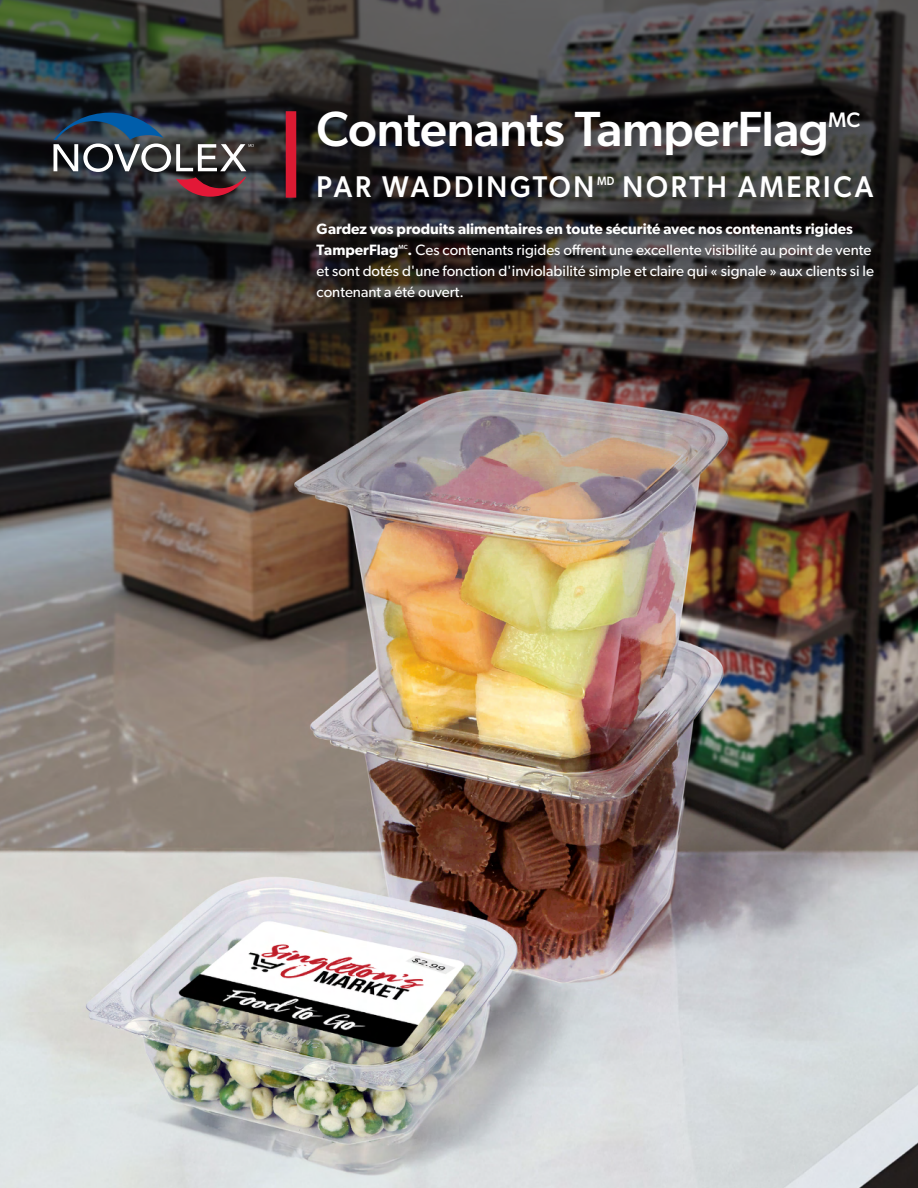
<style>
.page{position:relative;width:918px;height:1188px;background:#fff}
.page>*{position:absolute;margin:0;border:0;box-sizing:border-box;transform-origin:0 0}
.t1{font:500 49.5px "Gibson";letter-spacing:-.01em;color:#fff}
.t2{font:500 30px "Gibson";letter-spacing:.1em;color:#fff;scale:.93 1}
.t3{font:500 21px "Gibson";color:#fff}
.t4{font:15px/21px "Gibson";color:#fff}
.t5{font:600 15px/21px "Gibson";color:#fff}
.t6{font:500 12px "Gibson";color:#fff;scale:.91 1}
.t7{font:500 6px "Gibson";color:#fff}
.s1{font-weight:600}
</style>
<div class="page">
<img style="left:0;top:0;width:918px;height:1188px">
<div style="left:315px;top:174px;width:570px;height:36px;background:#000;opacity:.3"></div>
<div style="left:286px;top:111px;width:10px;height:87px;background:#da1a32"></div>
<div style="left:314px;top:221px;width:572px;height:88px;background:#000;opacity:.3"></div>
<div style="left:315px;top:109px;width:557px;height:60px;background:#000;opacity:.3"></div>
<svg style="left:54px;top:113px;width:200px;height:84px;background:#474851"></svg>
<h1 class="t1" style="left:317px;top:100px;width:514px">Contenants TamperFlag</h1>
<h3 class="t3" style="left:828px;top:107px;width:34px">MC</h3>
<h2 class="t2" style="left:317px;top:169px;width:300px">PAR WADDINGTON</h2>
<p class="t6" style="left:597px;top:174px;width:20px">MD</p>
<h2 class="t2" style="left:623px;top:169px;width:271px">NORTH AMERICA</h2>
<p class="t5" style="left:317px;top:218px;width:538px">Gardez vos produits alimentaires en toute sécurité avec nos contenants rigides<br>TamperFlag</p>
<p class="t4" style="left:317px;top:239px;width:559px;text-indent:91px"><span class="s1">.</span> Ces contenants rigides offrent une excellente visibilité au point de vente et sont dotés d'une fonction d'inviolabilité simple et claire qui « signale » aux clients si le contenant a été ouvert.</p>
<p class="t7" style="left:399px;top:243px;width:11px">MC</p>
</div>
